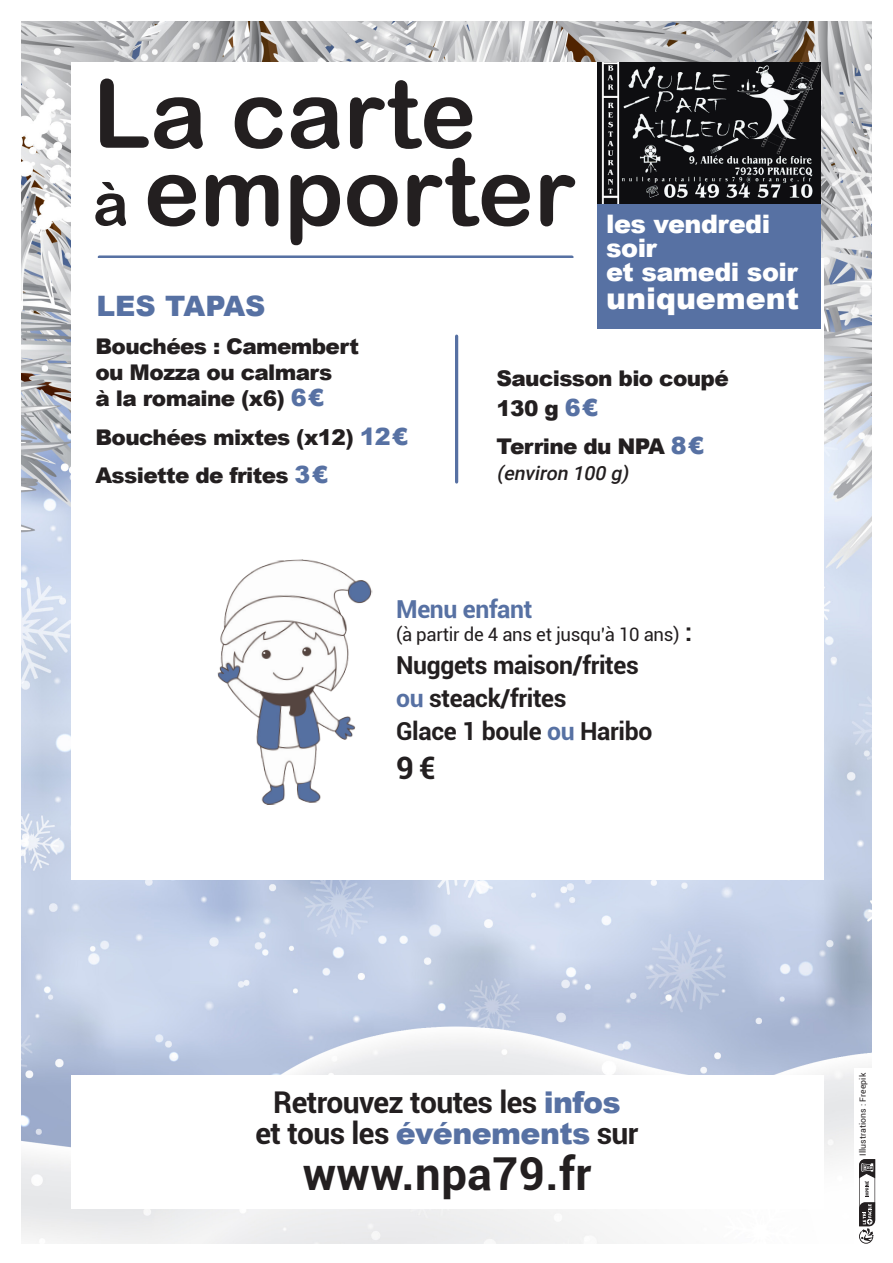
<style>
.page{position:relative;width:893px;height:1263px;background:#fff}
.page>*{position:absolute;margin:0;border:0;box-sizing:border-box;transform-origin:0 0}
.t1{font:95.1px/77.6px "Arial Rounded MT Bold";color:#231f20}
.t2{font:700 45.45px "Roboto";letter-spacing:.01em;color:#231f20}
.t3{font:700 30.9px "Roboto";color:#231f20}
.t4{font:700 30px/30.9px "Roboto";letter-spacing:-.02em;color:#231f20;text-align:center}
.t5{font:900 30px "Arial";color:#fff}
.t6{font:900 28.05px "Arial";color:#5771a3}
.t7{font:900 25.5px/23.7px "Arial";letter-spacing:-.02em;color:#fff}
.t8{font:700 24.75px/33px "Roboto";letter-spacing:-.015em;color:#231f20}
.t9{font:700 24.75px "Roboto";letter-spacing:-.015em;color:#5771a3}
.t10{font:900 21.6px/26px "Arial";letter-spacing:-.03em;color:#231f20}
.t11{font:italic 500 19.5px "Roboto";color:#231f20}
.t12{font:18.6px "Roboto";letter-spacing:-.015em;color:#231f20}
.t13{font:8.55px "Roboto";letter-spacing:.01em;color:#231f20}
.s1{font-size:60px}
.s2{font-size:23.85px;color:#5771a3}
.s3{font-weight:700;font-size:24.75px}
.s4{color:#5771a3}
.s5{font-family:"Arial";font-weight:900;color:#5771a3}
</style>
<div class="page">
<img style="left:21px;top:21px;width:851px;height:1222px">
<div style="left:855px;top:1069px;width:25px;height:180px;background:#fff"></div>
<svg style="left:859px;top:1159px;width:17px;height:85px"></svg>
<div style="left:71px;top:1075px;width:753px;height:134px;background:#fff"></div>
<div style="left:72px;top:63px;width:525px;height:209px;background:#fff"></div>
<svg style="left:99px;top:255px;width:473px;height:3px"></svg>
<div style="left:71px;top:259px;width:753px;height:621px;background:#fff"></div>
<svg style="left:597px;top:63px;width:230px;height:266px"></svg>
<hr style="left:455px;top:336px;width:3px;height:146px;background:#5771a3">
<img style="left:217px;top:559px;width:156px;height:246px">
<p class="t1" style="left:93px;top:74px;width:484px">La carte<br><span class="s1">à</span> emporter</p>
<p class="t7" style="left:606px;top:211px;width:193px">les vendredi soir<br>et samedi soir</p>
<p class="t5" style="left:606px;top:277px;width:195px">uniquement</p>
<p class="t6" style="left:96px;top:286px;width:171px">LES TAPAS</p>
<p class="t10" style="left:95px;top:333px;width:265px">Bouchées : Camembert ou Mozza ou calmars<br>à la romaine (x6) <span class="s2">6€</span></p>
<p class="t10" style="left:95px;top:423px;width:314px">Bouchées mixtes (x12) <span class="s2">12€</span></p>
<p class="t10" style="left:95px;top:461px;width:234px">Assiette de frites <span class="s2">3€</span></p>
<p class="t10" style="left:496px;top:364px;width:234px">Saucisson bio coupé</p>
<p class="t10" style="left:496px;top:395px;width:103px">130 g <span class="s2">6€</span></p>
<p class="t10" style="left:496px;top:433px;width:209px">Terrine du NPA <span class="s2">8€</span></p>
<p class="t11" style="left:496px;top:460px;width:138px">(environ 100 g)</p>
<p class="t9" style="left:396px;top:592px;width:138px">Menu enfant</p>
<p class="t12" style="left:396px;top:621px;width:297px">(à partir de 4 ans et jusqu’à 10 ans) <span class="s3">:</span></p>
<p class="t8" style="left:396px;top:647px;width:244px">Nuggets maison/frites <span class="s4">ou</span> steack/frites</p>
<p class="t8" style="left:396px;top:713px;width:258px">Glace 1 boule <span class="s4">ou</span> Haribo</p>
<p class="t3" style="left:396px;top:746px;width:42px">9 €</p>
<p class="t4" style="left:256px;top:1086px;width:384px">Retrouvez toutes les <span class="s5">infos<br></span>et tous les <span class="s5">événements</span> sur</p>
<p class="t2" style="left:303px;top:1141px;width:290px">www.npa79.fr</p>
<p class="t13" style="left:857px;top:1156px;width:84px;rotate:-90deg">Illustrations : Freepik</p>
</div>
